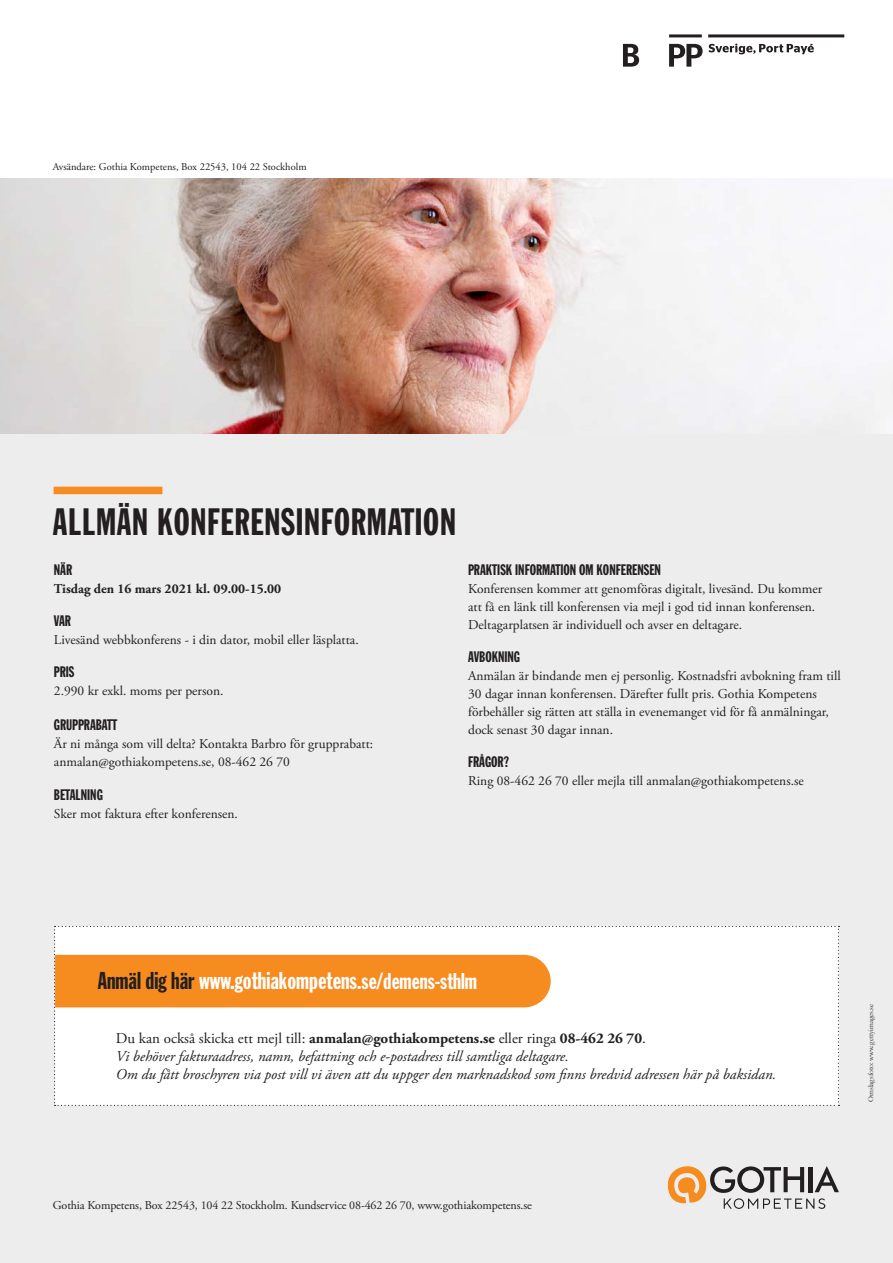
<style>
.page{position:relative;width:893px;height:1263px;background:#fff}
.page>*{position:absolute;margin:0;border:0;box-sizing:border-box;transform-origin:0 0}
.Rubrik_30pt{font:37.5px "Franklin Gothic Std Extra Cond";letter-spacing:.02em;color:#231f20}
.t1{font:24px "Franklin Gothic Std Extra Cond";color:#fff}
.t2{font:italic 15px "Adobe Garamond Pro";color:#231f20}
.t3{font:15px "Franklin Gothic Std Extra Cond";color:#231f20}
.t4{font:15px "Adobe Garamond Pro";color:#231f20}
.t5{font:13.5px/18px "Adobe Garamond Pro";color:#231f20}
.t6{font:700 13.5px "Adobe Garamond Pro";color:#231f20}
.t7{font:12px "Adobe Garamond Pro";letter-spacing:-.01em;color:#231f20}
.t8{font:10.5px "Adobe Garamond Pro";color:#231f20}
.t9{font:7.5px "Garamond";color:#231f20}
.s1{color:#231f20}
.s2{font-size:22.5px}
.s3{font-weight:700}
</style>
<div class="page">
<div style="left:0;top:327px;width:893px;height:936px;background:#ededed"></div>
<svg style="left:54px;top:926px;width:785px;height:180px;background:#fce8d4"></svg>
<hr style="left:669px;top:34px;width:33px;height:3px;background:#231f20">
<hr style="left:708px;top:34px;width:136px;height:3px;background:#231f20">
<svg style="left:709px;top:44px;width:105px;height:10px"></svg>
<svg style="left:669px;top:44px;width:34px;height:23px"></svg>
<svg style="left:623px;top:44px;width:16px;height:23px"></svg>
<div style="left:54px;top:487px;width:108px;height:7px;background:#f68b1f"></div>
<img style="left:0;top:179px;width:893px;height:255px">
<svg style="left:668px;top:1166px;width:171px;height:43px"></svg>
<p class="t8" style="left:53px;top:160px;width:255px">Avsändare: Gothia Kompetens, Box 22543, 104 22 Stockholm</p>
<p class="Rubrik_30pt" style="left:53px;top:502px;width:405px">ALLMÄN KONFERENSINFORMATION</p>
<p class="t3" style="left:54px;top:562px;width:20px">NÄR</p>
<p class="t6" style="left:54px;top:581px;width:229px">Tisdag den 16 mars 2021 kl. 09.00-15.00</p>
<p class="t3" style="left:54px;top:613px;width:19px">VAR</p>
<p class="t5" style="left:54px;top:631px;width:306px">Livesänd webbkonferens - i din dator, mobil eller läsplatta.</p>
<p class="t3" style="left:54px;top:664px;width:22px">PRIS</p>
<p class="t5" style="left:54px;top:682px;width:171px">2.990 kr exkl. moms per person.</p>
<p class="t3" style="left:54px;top:716px;width:65px">GRUPPRABATT</p>
<p class="t5" style="left:54px;top:735px;width:321px">Är ni många som vill delta? Kontakta Barbro för grupprabatt:</p>
<p class="t5" style="left:54px;top:753px;width:237px">anmalan@gothiakompetens.se, 08-462 26 70</p>
<p class="t3" style="left:54px;top:787px;width:50px">BETALNING</p>
<p class="t5" style="left:54px;top:805px;width:186px">Sker mot faktura efter konferensen.</p>
<p class="t3" style="left:468px;top:562px;width:194px">PRAKTISK INFORMATION OM KONFERENSEN</p>
<p class="t5" style="left:468px;top:580px;width:356px">Konferensen kommer att genomföras digitalt, livesänd. Du kommer att få en länk till konferensen via mejl i god tid innan konferensen.<br>Deltagarplatsen är individuell och avser en deltagare.</p>
<p class="t3" style="left:468px;top:649px;width:53px">AVBOKNING</p>
<p class="t5" style="left:468px;top:667px;width:374px">Anmälan är bindande men ej personlig. Kostnadsfri avbokning fram till</p>
<p class="t5" style="left:468px;top:685px;width:350px">30 dagar innan konferensen. Därefter fullt pris. Gothia Kompetens</p>
<p class="t5" style="left:468px;top:703px;width:362px">förbehåller sig rätten att ställa in evenemanget vid för få anmälningar,</p>
<p class="t5" style="left:468px;top:721px;width:146px">dock senast 30 dagar innan.</p>
<p class="t3" style="left:468px;top:754px;width:42px">FRÅGOR?</p>
<p class="t5" style="left:468px;top:772px;width:337px">Ring 08-462 26 70 eller mejla till anmalan@gothiakompetens.se</p>
<p class="t1" style="left:98px;top:968px;width:381px"><span class="s1">Anmäl dig här</span> www.gothiakompetens<span class="s2">.se/demens-sthlm</span></p>
<p class="t4" style="left:116px;top:1029px;width:532px">Du kan också skicka ett mejl till: <span class="s3">anmalan@gothiakompetens.se</span> eller ringa <span class="s3">08-462 26 70</span>.</p>
<p class="t2" style="left:116px;top:1047px;width:455px">Vi behöver fakturaadress, namn, befattning och e-postadress till samtliga deltagare.</p>
<p class="t2" style="left:116px;top:1065px;width:662px">Om du fått broschyren via post vill vi även att du uppger den marknadskod som finns bredvid adressen här på baksidan.</p>
<p class="t7" style="left:53px;top:1198px;width:480px">Gothia Kompetens, Box 22543, 104 22 Stockholm. Kundservice 08-462 26 70, www.gothiakompetens.se</p>
<p class="t9" style="left:866px;top:1102px;width:99px;rotate:-90deg">Omslagsfoto: www.gettyimages.se</p>
</div>
